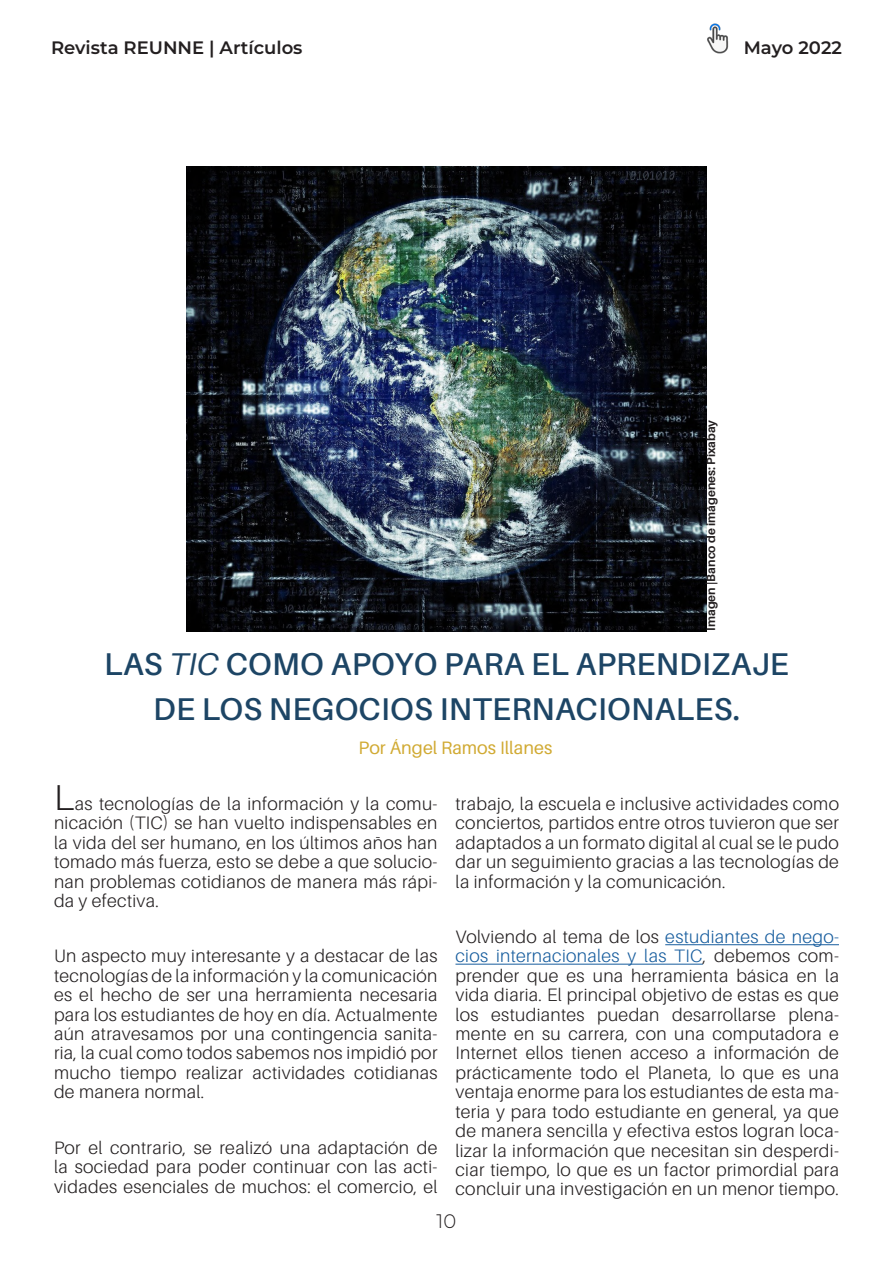
<style>
.page{position:relative;width:893px;height:1263px;background:#fff}
.page>*{position:absolute;margin:0;border:0;box-sizing:border-box;transform-origin:0 0}
.Titular_-_32_puntos{font:600 31.5px/45px "Aileron";letter-spacing:.01em;color:#1d4565;text-align:center}
.t1{font:100 19.5px "Montserrat";color:#231f20}
.t2{font:300 18px/19.5px "Aileron";letter-spacing:.02em;color:#231f20;text-align:justify}
.t3{font:100 18px "Montserrat";color:#231f20}
.Texto_de_cita_-_Cent{font:18px "Aileron";color:#d1aa33}
.t4{font:700 12px "Aileron";color:#231f20}
.s1{font-weight:400;font-style:italic}
.s2{font-size:36px}
.s3{color:#175d9e}
</style>
<div class="page">
<img style="left:187px;top:166px;width:519px;height:465px">
<img style="left:707px;top:23px;width:22px;height:31px">
<hr style="left:665px;top:944px;width:174px;height:1px;background:#175d9e">
<hr style="left:455px;top:964px;width:248px;height:1px;background:#175d9e">
<p class="t3" style="left:51px;top:36px;width:253px">Revista REUNNE | Artículos</p>
<p class="t3" style="left:744px;top:36px;width:100px">Mayo 2022</p>
<p class="t4" style="left:704px;top:631px;width:212px;rotate:-90deg">Imagen |Banco de imágenes: Pixabay</p>
<p class="Titular_-_32_puntos" style="left:104px;top:642px;width:686px">LAS <span class="s1">TIC</span> COMO APOYO PARA EL APRENDIZAJE<br>DE LOS NEGOCIOS INTERNACIONALES.</p>
<p class="Texto_de_cita_-_Cent" style="left:359px;top:737px;width:195px">Por Ángel Ramos Illanes</p>
<p class="t2" style="left:54px;top:794px;width:385px"><span class="s2">L</span>as tecnologías de la información y la comu&shy;nicación (TIC) se han vuelto indispensables en la vida del ser humano, en los últimos años han tomado más fuerza, esto se debe a que solucio&shy;nan problemas cotidianos de manera más rápi&shy;da y efectiva.</p>
<p class="t2" style="left:54px;top:946px;width:385px">Un aspecto muy interesante y a destacar de las tecnologías de la información y la comunicación es el hecho de ser una herramienta necesaria para los estudiantes de hoy en día. Actualmente aún atravesamos por una contingencia sanita&shy;ria, la cual como todos sabemos nos impidió por mucho tiempo realizar actividades cotidianas de manera normal.</p>
<p class="t2" style="left:455px;top:794px;width:385px">trabajo, la escuela e inclusive actividades como conciertos, partidos entre otros tuvieron que ser adaptados a un formato digital al cual se le pudo dar un seguimiento gracias a las tecnologías de la información y la comunicación.</p>
<p class="t2" style="left:455px;top:927px;width:385px">Volviendo al tema de los <span class="s3">estudiantes de nego&shy;cios internacionales y las TIC</span>, debemos com&shy;prender que es una herramienta básica en la vida diaria. El principal objetivo de estas es que los estudiantes puedan desarrollarse plena&shy;mente en su carrera, con una computadora e Internet ellos tienen acceso a información de prácticamente todo el Planeta, lo que es una ventaja enorme para los estudiantes de esta ma&shy;teria y para todo estudiante en general, ya que de manera sencilla y efectiva estos logran loca&shy;lizar la información que necesitan sin desperdi&shy;ciar tiempo, lo que es un factor primordial para concluir una investigación en un menor tiempo.</p>
<p class="t2" style="left:54px;top:1138px;width:385px">Por el contrario, se realizó una adaptación de la sociedad para poder continuar con las acti&shy;vidades esenciales de muchos: el comercio, el</p>
<p class="t1" style="left:437px;top:1208px;width:21px">10</p>
</div>
